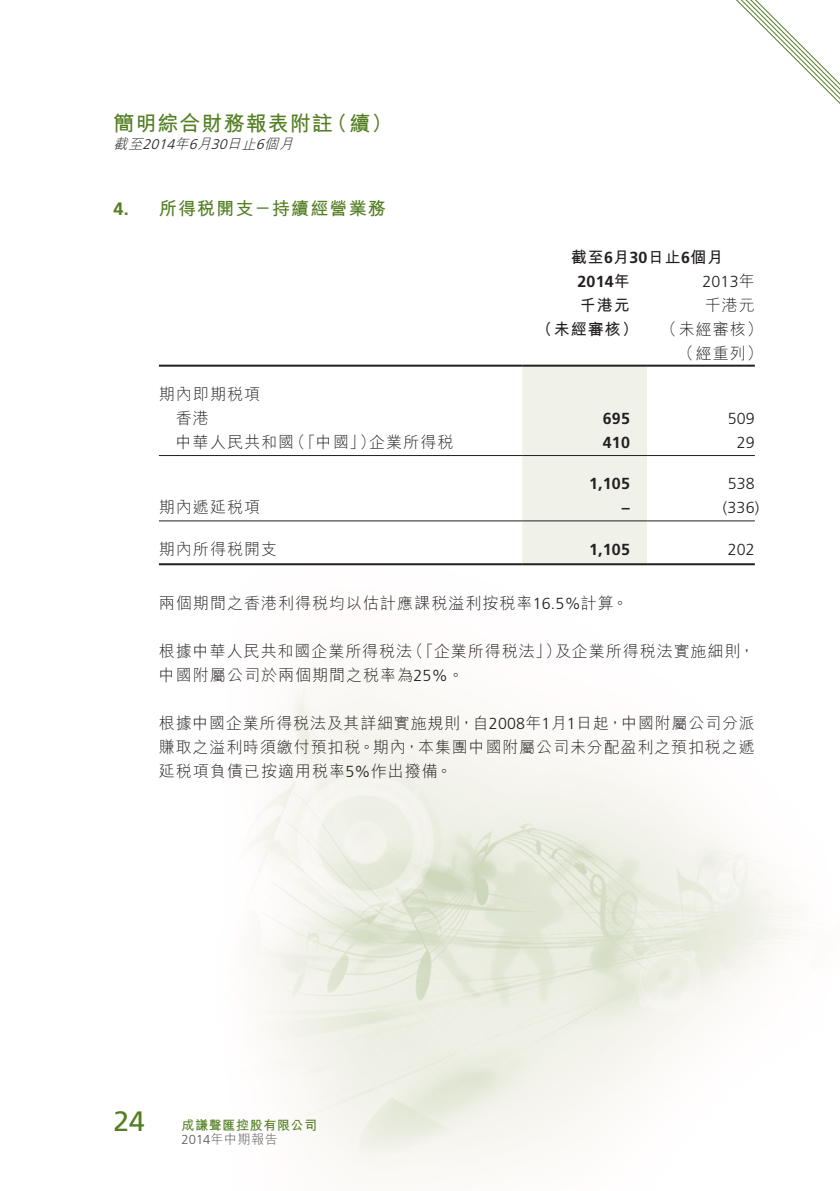
<style>
.page{position:relative;width:840px;height:1191px;background:#fff}
.page>*{position:absolute;margin:0;border:0;box-sizing:border-box;transform-origin:0 0}
.t1{font:28px "Frutiger LT Std";color:#537e22}
.t2{font:700 21px "M Hei HK";letter-spacing:.05em;color:#537e22}
.Heading_1{font:700 18px "M Hei HK";letter-spacing:.065em;color:#537e22}
.Body_Text{font:300 16px/24px "M Hei HK";letter-spacing:.065em;color:#231f20}
.Body_Text-2{font:700 16px "Frutiger LT Std";letter-spacing:.015em;color:#231f20}
.Body_Text-3{font:300 16px "Frutiger LT Std";letter-spacing:.015em;color:#231f20}
.Body_Text-4{font:700 16px "M Hei HK";letter-spacing:.065em;color:#231f20}
.t3{font:italic 300 14px "M Hei HK";color:#231f20}
.t4{font:700 13px/14px "M Hei HK";letter-spacing:.045em;color:#537e22}
.s1{font-family:"Frutiger LT Std"}
.s2{font-family:"M Hei HK"}
.s3{font-family:"Frutiger LT Std";font-weight:300;color:#57585a}
.s4{font-weight:300;color:#57585a}
</style>
<div class="page">
<img style="left:249px;top:683px;width:548px;height:488px">
<svg style="left:736px;top:0;width:103px;height:103px"></svg>
<div style="left:522px;top:367px;width:124px;height:196px;background:#f0f1e8"></div>
<hr style="left:159px;top:365px;width:363px;height:2px;background:#231f20">
<hr style="left:522px;top:365px;width:124px;height:2px;background:#231f20">
<hr style="left:646px;top:365px;width:108px;height:2px;background:#231f20">
<hr style="left:159px;top:455px;width:363px;height:1px;background:#231f20">
<hr style="left:522px;top:455px;width:124px;height:1px;background:#231f20">
<hr style="left:646px;top:455px;width:108px;height:1px;background:#231f20">
<hr style="left:159px;top:520px;width:363px;height:1px;background:#231f20">
<hr style="left:522px;top:520px;width:124px;height:1px;background:#231f20">
<hr style="left:646px;top:520px;width:108px;height:1px;background:#231f20">
<hr style="left:159px;top:563px;width:363px;height:2px;background:#231f20">
<hr style="left:522px;top:563px;width:124px;height:2px;background:#231f20">
<hr style="left:646px;top:563px;width:108px;height:2px;background:#231f20">
<h2 class="t2" style="left:113px;top:108px;width:280px">簡明綜合財務報表附註（續）</h2>
<p class="t3" style="left:113px;top:137px;width:184px">截至<span class="s1">2014</span>年<span class="s1">6</span>月<span class="s1">30</span>日止<span class="s1">6</span>個月</p>
<p class="Heading_1" style="left:113px;top:195px;width:274px"><span class="s1">4.</span> 所得稅開支－持續經營業務</p>
<p class="Body_Text-4" style="left:570px;top:245px;width:154px">截至<span class="s1">6</span>月<span class="s1">30</span>日止<span class="s1">6</span>個月</p>
<p class="Body_Text-2" style="left:577px;top:272px;width:54px">2014<span class="s2">年</span></p>
<p class="Body_Text-3" style="left:702px;top:272px;width:54px">2013<span class="s2">年</span></p>
<p class="Body_Text-4" style="left:579px;top:293px;width:52px">千港元</p>
<p class="Body_Text" style="left:704px;top:292px;width:52px">千港元</p>
<p class="Body_Text-4" style="left:535px;top:317px;width:103px">（未經審核）</p>
<p class="Body_Text" style="left:660px;top:316px;width:103px">（未經審核）</p>
<p class="Body_Text" style="left:677px;top:340px;width:86px">（經重列）</p>
<p class="Body_Text" style="left:159px;top:382px;width:103px">期內即期稅項</p>
<p class="Body_Text" style="left:176px;top:406px;width:35px">香港</p>
<p class="Body_Text-2" style="left:602px;top:409px;width:29px">695</p>
<p class="Body_Text-3" style="left:727px;top:409px;width:29px">509</p>
<p class="Body_Text" style="left:176px;top:430px;width:279px">中華人民共和國（「中國」）企業所得稅</p>
<p class="Body_Text-2" style="left:602px;top:433px;width:29px">410</p>
<p class="Body_Text-3" style="left:736px;top:433px;width:19px">29</p>
<p class="Body_Text-2" style="left:588px;top:474px;width:42px">1,105</p>
<p class="Body_Text-3" style="left:727px;top:475px;width:29px">538</p>
<p class="Body_Text" style="left:159px;top:495px;width:103px">期內遞延稅項</p>
<p class="Body_Text-2" style="left:621px;top:498px;width:9px">–</p>
<p class="Body_Text-3" style="left:722px;top:499px;width:38px">(336)</p>
<p class="Body_Text" style="left:159px;top:536px;width:120px">期內所得稅開支</p>
<p class="Body_Text-2" style="left:588px;top:540px;width:42px">1,105</p>
<p class="Body_Text-3" style="left:727px;top:540px;width:29px">202</p>
<p class="Body_Text" style="left:159px;top:591px;width:470px">兩個期間之香港利得稅均以估計應課稅溢利按稅率<span class="s1">16.5%</span>計算。</p>
<p class="Body_Text" style="left:159px;top:639px;width:597px">根據中華人民共和國企業所得稅法（「企業所得稅法」）及企業所得稅法實施細則，中國附屬公司於兩個期間之稅率為<span class="s1">25%</span>。</p>
<p class="Body_Text" style="left:159px;top:711px;width:597px;text-align:justify">根據中國企業所得稅法及其詳細實施規則，自<span class="s1">2008</span>年<span class="s1">1</span>月<span class="s1">1</span>日起，中國附屬公司分派賺取之溢利時須繳付預扣稅。期內，本集團中國附屬公司未分配盈利之預扣稅之遞延稅項負債已按適用稅率<span class="s1">5%</span>作出撥備。</p>
<h1 class="t1" style="left:113px;top:1105px;width:33px">24</h1>
<p class="t4" style="left:181px;top:1117px;width:137px">成謙聲匯控股有限公司<br><span class="s3">2014</span><span class="s4">年中期報告</span></p>
</div>
